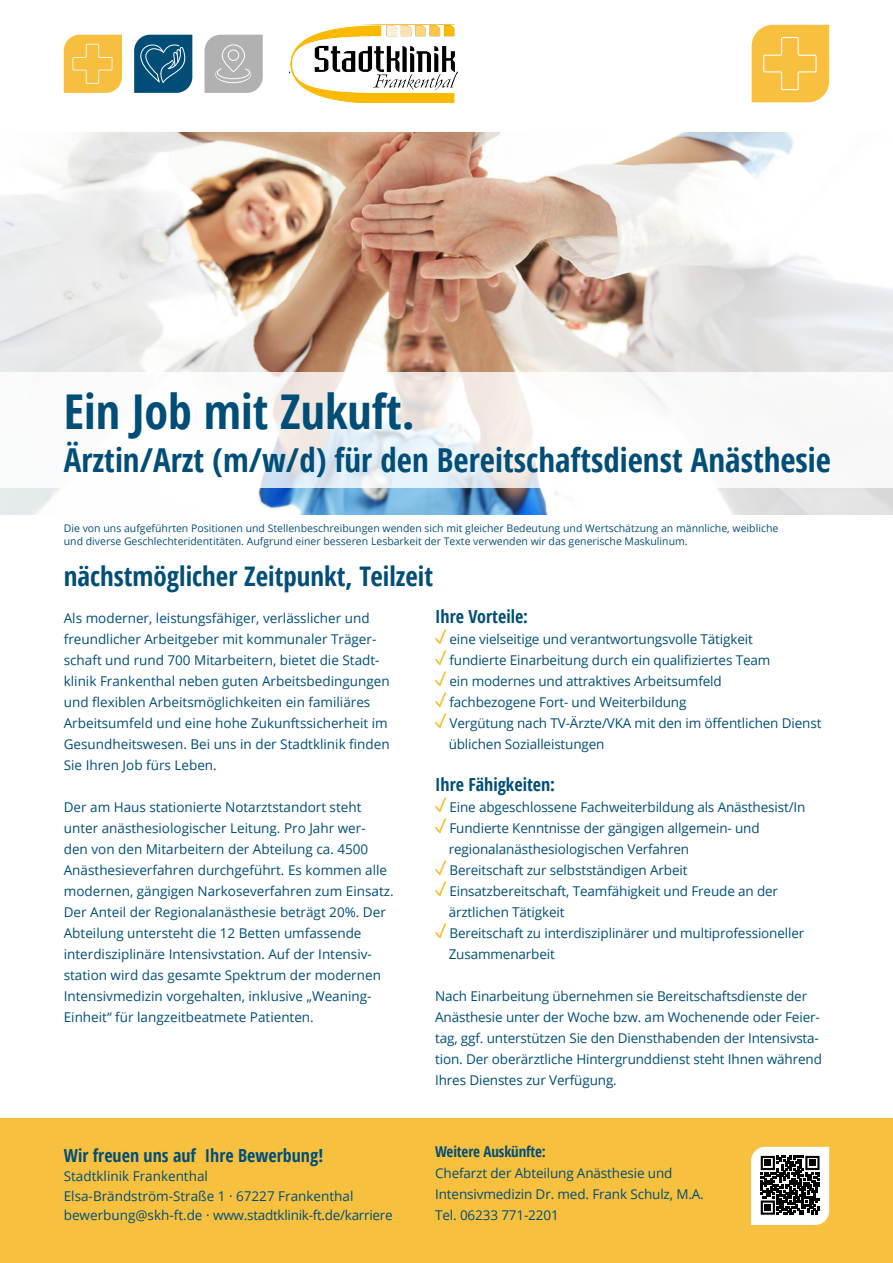
<style>
.page{position:relative;width:893px;height:1263px;background:#fff}
.page>*{position:absolute;margin:0;border:0;box-sizing:border-box;transform-origin:0 0}
.t1{font:700 48px "Open Sans Condensed";color:#004e78}
.t2{font:700 33px "Open Sans Condensed";color:#004e78}
.t3{font:700 27px "Open Sans Condensed";color:#004e78}
.t4{font:700 18px "Open Sans Condensed";color:#004e78}
.t5{font:700 15px "Open Sans Condensed";letter-spacing:-.01em;color:#004e78}
.t6{font:13.5px/21px "Open Sans";letter-spacing:-.01em;color:#004e78}
.t7{font:10.5px/12.6px "Open Sans";color:#065079}
</style>
<div class="page">
<img style="left:0;top:132px;width:893px;height:383px">
<svg style="left:134px;top:35px;width:58px;height:58px;background:#1d6287"></svg>
<svg style="left:205px;top:35px;width:58px;height:58px;background:#b8b8b8"></svg>
<svg style="left:64px;top:35px;width:58px;height:58px;background:#f7c34d"></svg>
<svg style="left:289px;top:25px;width:168px;height:78px"></svg>
<svg style="left:752px;top:25px;width:77px;height:77px;background:#f7c44a"></svg>
<div style="left:0;top:1118px;width:893px;height:145px;background:#f7c03e"></div>
<svg style="left:0;top:372px;width:893px;height:116px"></svg>
<svg style="left:435px;top:629px;width:12px;height:15px"></svg>
<svg style="left:435px;top:650px;width:12px;height:15px"></svg>
<svg style="left:435px;top:671px;width:12px;height:15px"></svg>
<svg style="left:435px;top:692px;width:12px;height:15px"></svg>
<svg style="left:435px;top:713px;width:12px;height:15px"></svg>
<svg style="left:435px;top:797px;width:12px;height:15px"></svg>
<svg style="left:435px;top:818px;width:12px;height:15px"></svg>
<svg style="left:435px;top:860px;width:12px;height:15px"></svg>
<svg style="left:435px;top:881px;width:12px;height:15px"></svg>
<svg style="left:435px;top:923px;width:12px;height:15px"></svg>
<svg style="left:751px;top:1147px;width:78px;height:78px;background:#969593"></svg>
<h1 class="t1" style="left:64px;top:378px;width:353px">Ein Job mit Zukuft.</h1>
<h2 class="t2" style="left:64px;top:437px;width:769px">Ärztin/Arzt (m/w/d) für den Bereitschaftsdienst Anästhesie</h2>
<p class="t7" style="left:64px;top:522px;width:716px">Die von uns aufgeführten Positionen und Stellenbeschreibungen wenden sich mit gleicher Bedeutung und Wertschätzung an männliche, weibliche und diverse Geschlechteridentitäten. Aufgrund einer besseren Lesbarkeit der Texte verwenden wir das generische Maskulinum.</p>
<h3 class="t3" style="left:64px;top:558px;width:371px">nächstmöglicher Zeitpunkt, Teilzeit</h3>
<p class="t6" style="left:64px;top:607px;width:327px">Als moderner, leistungsfähiger, verlässlicher und freundlicher Arbeitgeber mit kommunaler Träger&shy;schaft und rund 700 Mitarbeitern, bietet die Stadt&shy;klinik Frankenthal neben guten Arbeitsbedingungen und flexiblen Arbeitsmöglichkeiten ein familiäres Arbeitsumfeld und eine hohe Zukunftssicherheit im Gesundheitswesen. Bei uns in der Stadtklinik finden Sie Ihren Job fürs Leben.</p>
<p class="t6" style="left:64px;top:796px;width:331px">Der am Haus stationierte Notarztstandort steht unter anästhesiologischer Leitung. Pro Jahr wer-<br>den von den Mitarbeitern der Abteilung ca. 4500<br>Anästhesieverfahren durchgeführt. Es kommen alle modernen, gängigen Narkoseverfahren zum Einsatz.<br>Der Anteil der Regionalanästhesie beträgt 20%. Der Abteilung untersteht die 12 Betten umfassende interdisziplinäre Intensivstation. Auf der Intensiv&shy;station wird das gesamte Spektrum der modernen Intensivmedizin vorgehalten, inklusive „Weaning-Einheit“ für langzeitbeatmete Patienten.</p>
<h3 class="t4" style="left:64px;top:1143px;width:261px">Wir freuen uns auf Ihre Bewerbung!</h3>
<p class="t6" style="left:64px;top:1166px;width:330px;line-height:19.5px">Stadtklinik Frankenthal<br>Elsa-Brändström-Straße 1 · 67227 Frankenthal bewerbung@skh-ft.de · www.stadtklinik-ft.de/karriere</p>
<h3 class="t4" style="left:435px;top:604px;width:95px">Ihre Vorteile:</h3>
<p class="t6" style="left:449px;top:628px;width:374px">eine vielseitige und verantwortungsvolle Tätigkeit<br>fundierte Einarbeitung durch ein qualifiziertes Team<br>ein modernes und attraktives Arbeitsumfeld<br>fachbezogene Fort- und Weiterbildung<br>Vergütung nach TV-Ärzte/VKA mit den im öffentlichen Dienst üblichen Sozialleistungen</p>
<h3 class="t4" style="left:435px;top:772px;width:122px">Ihre Fähigkeiten:</h3>
<p class="t6" style="left:449px;top:796px;width:358px">Eine abgeschlossene Fachweiterbildung als Anästhesist/In Fundierte Kenntnisse der gängigen allgemein- und regionalanästhesiologischen Verfahren<br>Bereitschaft zur selbstständigen Arbeit Einsatzbereitschaft, Teamfähigkeit und Freude an der ärztlichen Tätigkeit<br>Bereitschaft zu interdisziplinärer und multiprofessioneller Zusammenarbeit</p>
<p class="t6" style="left:435px;top:985px;width:388px">Nach Einarbeitung übernehmen sie Bereitschaftsdienste der Anästhesie unter der Woche bzw. am Wochenende oder Feier&shy;tag, ggf. unterstützen Sie den Diensthabenden der Intensivsta&shy;tion. Der oberärztliche Hintergrunddienst steht Ihnen während Ihres Dienstes zur Verfügung.</p>
<p class="t5" style="left:435px;top:1141px;width:112px">Weitere Auskünfte:</p>
<p class="t6" style="left:435px;top:1163px;width:270px">Chefarzt der Abteilung Anästhesie und<br>Intensivmedizin Dr. med. Frank Schulz, M.A.<br>Tel. 06233 771-2201</p>
</div>
